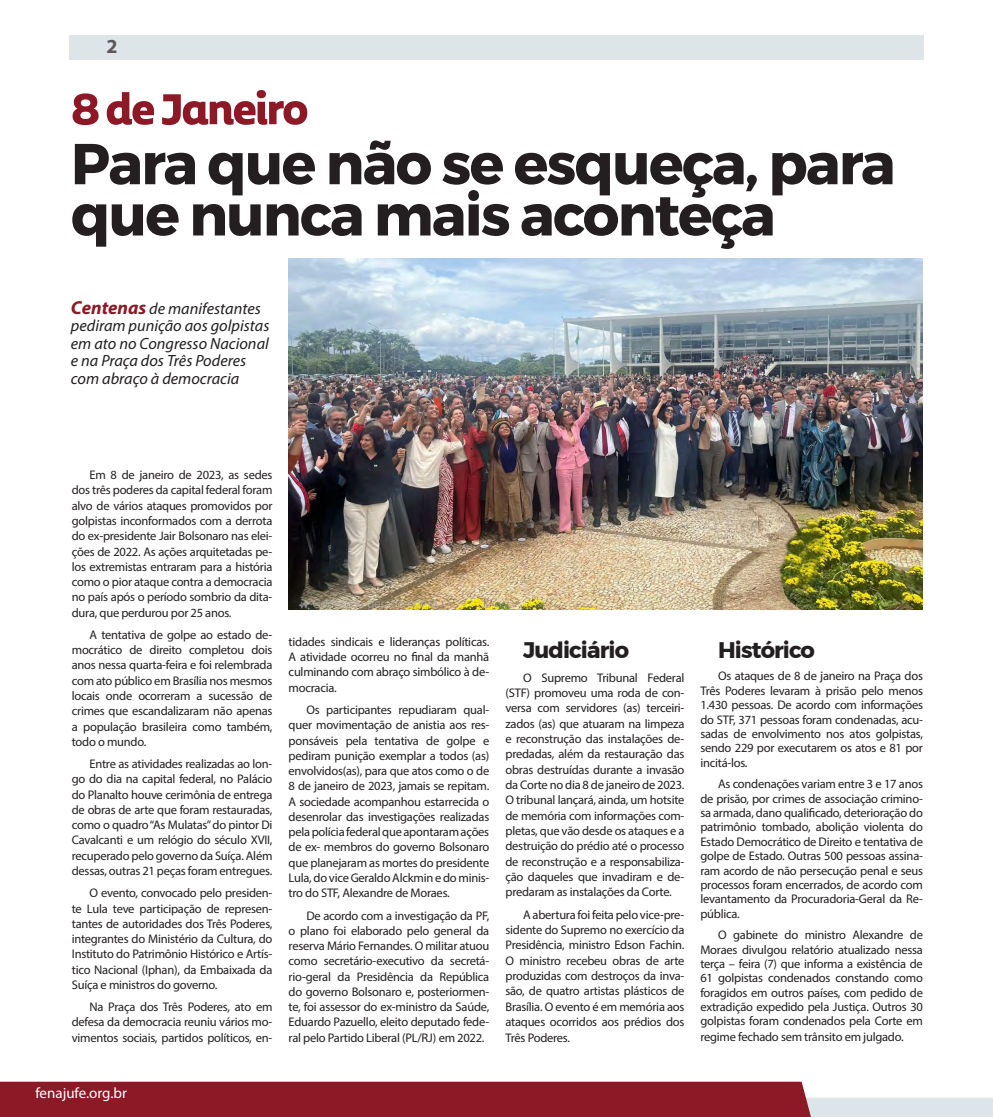
<style>
.page{position:relative;width:993px;height:1117px;background:#fff}
.page>*{position:absolute;margin:0;border:0;box-sizing:border-box;transform-origin:0 0}
.t1{font:700 57.5px/51.2px "Montserrat";letter-spacing:-.03em;color:#231f20}
.t2{font:700 51.25px "Aalto Sans Essential Alt";letter-spacing:-.04em;color:#8d1926}
.t3{font:700 22.5px "Montserrat";letter-spacing:-.04em;color:#231f20}
.t4{font:700 20px "Myriad Pro";color:#5d575a}
.t5{font:italic 16.25px/17.5px "Myriad Pro";color:#231f20}
.t6{font:15px "Myriad Pro";color:#fff}
.t7{font:12.5px/15.2px "Myriad Pro";letter-spacing:-.02em;color:#231f20;text-align:justify}
.s1{font-weight:700;font-size:18.75px;color:#8d1926}
</style>
<div class="page">
<svg style="left:0;top:1081px;width:992px;height:35px;background:#a0444f"></svg>
<div style="left:69px;top:35px;width:854px;height:25px;background:#dde5e8"></div>
<img style="left:289px;top:259px;width:632px;height:350px">
<h3 class="t4" style="left:106px;top:33px;width:13px">2</h3>
<p class="t2" style="left:71px;top:80px;width:239px">8 de Janeiro</p>
<p class="t1" style="left:71px;top:138px;width:825px">Para que não se esqueça, para que nunca mais aconteça</p>
<p class="t5" style="left:71px;top:299px;width:200px"><span class="s1">Centenas</span> de manifestantes pediram punição aos golpistas em ato no Congresso Nacional e na Praça dos Três Poderes com abraço à democracia</p>
<p class="t7" style="left:72px;top:467px;width:202px;text-indent:18px">Em 8 de janeiro de 2023, as sedes dos três poderes da capital federal foram alvo de vários ataques promovidos por golpistas inconformados com a derrota do ex-presidente Jair Bolsonaro nas elei&shy;ções de 2022. As ações arquitetadas pe&shy;los extremistas entraram para a história como o pior ataque contra a democracia no país após o período sombrio da dita&shy;dura, que perdurou por 25 anos.</p>
<p class="t7" style="left:72px;top:626px;width:202px;text-indent:18px">A tentativa de golpe ao estado de&shy;mocrático de direito completou dois anos nessa quarta-feira e foi relembrada com ato público em Brasília nos mesmos locais onde ocorreram a sucessão de crimes que escandalizaram não apenas a população brasileira como também, todo o mundo.</p>
<p class="t7" style="left:72px;top:756px;width:202px;text-indent:18px">Entre as atividades realizadas ao lon&shy;go do dia na capital federal, no Palácio do Planalto houve cerimônia de entrega de obras de arte que foram restauradas, como o quadro “As Mulatas” do pintor Di Cavalcanti e um relógio do século XVII, recuperado pelo governo da Suíça. Além dessas, outras 21 peças foram entregues.</p>
<p class="t7" style="left:72px;top:885px;width:202px;text-indent:18px">O evento, convocado pelo presiden&shy;te Lula teve participação de represen&shy;tantes de autoridades dos Três Poderes, integrantes do Ministério da Cultura, do Instituto do Patrimônio Histórico e Artís&shy;tico Nacional (Iphan), da Embaixada da Suíça e ministros do governo.</p>
<p class="t7" style="left:72px;top:998px;width:202px;text-indent:18px">Na Praça dos Três Poderes, ato em defesa da democracia reuniu vários mo&shy;vimentos sociais, partidos políticos, en-</p>
<p class="t7" style="left:288px;top:633px;width:202px">tidades sindicais e lideranças políticas.<br>A atividade ocorreu no final da manhã culminando com abraço simbólico à de&shy;mocracia.</p>
<p class="t7" style="left:288px;top:701px;width:202px;text-indent:18px">Os participantes repudiaram qual&shy;quer movimentação de anistia aos res&shy;ponsáveis pela tentativa de golpe e pediram punição exemplar a todos (as) envolvidos(as), para que atos como o de 8 de janeiro de 2023, jamais se repitam.<br>A sociedade acompanhou estarrecida o desenrolar das investigações realizadas pela polícia federal que apontaram ações de ex- membros do governo Bolsonaro que planejaram as mortes do presidente Lula, do vice Geraldo Alckmin e do minis&shy;tro do STF, Alexandre de Moraes.</p>
<p class="t7" style="left:288px;top:907px;width:202px;text-indent:18px">De acordo com a investigação da PF, o plano foi elaborado pelo general da reserva Mário Fernandes. O militar atuou como secretário-executivo da secretá&shy;rio-geral da Presidência da República do governo Bolsonaro e, posteriormen&shy;te, foi assessor do ex-ministro da Saúde, Eduardo Pazuello, eleito deputado fede&shy;ral pelo Partido Liberal (PL/RJ) em 2022.</p>
<p class="t3" style="left:523px;top:632px;width:107px">Judiciário</p>
<p class="t7" style="left:505px;top:669px;width:180px;text-indent:18px">O Supremo Tribunal Federal (STF) promoveu uma roda de con&shy;versa com servidores (as) terceiri&shy;zados (as) que atuaram na limpeza e reconstrução das instalações de&shy;predadas, além da restauração das obras destruídas durante a invasão da Corte no dia 8 de janeiro de 2023.<br>O tribunal lançará, ainda, um hotsite de memória com informações com&shy;pletas, que vão desde os ataques e a destruição do prédio até o processo de reconstrução e a responsabiliza&shy;ção daqueles que invadiram e de&shy;predaram as instalações da Corte.</p>
<p class="t7" style="left:505px;top:906px;width:180px;text-indent:18px">A abertura foi feita pelo vice-pre&shy;sidente do Supremo no exercício da Presidência, ministro Edson Fachin.<br>O ministro recebeu obras de arte produzidas com destroços da inva&shy;são, de quatro artistas plásticos de Brasília. O evento é em memória aos ataques ocorridos aos prédios dos Três Poderes.</p>
<p class="t3" style="left:718px;top:632px;width:98px">Histórico</p>
<p class="t7" style="left:700px;top:668px;width:224px;line-height:14.4px;text-indent:18px">Os ataques de 8 de janeiro na Praça dos Três Poderes levaram à prisão pelo menos 1.430 pessoas. De acordo com informações do STF, 371 pessoas foram condenadas, acu&shy;sadas de envolvimento nos atos golpistas, sendo 229 por executarem os atos e 81 por incitá-los.</p>
<p class="t7" style="left:700px;top:776px;width:224px;line-height:14.4px;text-indent:18px">As condenações variam entre 3 e 17 anos de prisão, por crimes de associação crimino&shy;sa armada, dano qualificado, deterioração do patrimônio tombado, abolição violenta do Estado Democrático de Direito e tentativa de golpe de Estado. Outras 500 pessoas assina&shy;ram acordo de não persecução penal e seus processos foram encerrados, de acordo com levantamento da Procuradoria-Geral da Re&shy;pública.</p>
<p class="t7" style="left:700px;top:927px;width:224px;line-height:14.5px;text-indent:18px">O gabinete do ministro Alexandre de Moraes divulgou relatório atualizado nessa terça – feira (7) que informa a existência de 61 golpistas condenados constando como foragidos em outros países, com pedido de extradição expedido pela Justiça. Outros 30 golpistas foram condenados pela Corte em regime fechado sem trânsito em julgado.</p>
<p class="t6" style="left:35px;top:1083px;width:93px">fenajufe.org.br</p>
</div>
